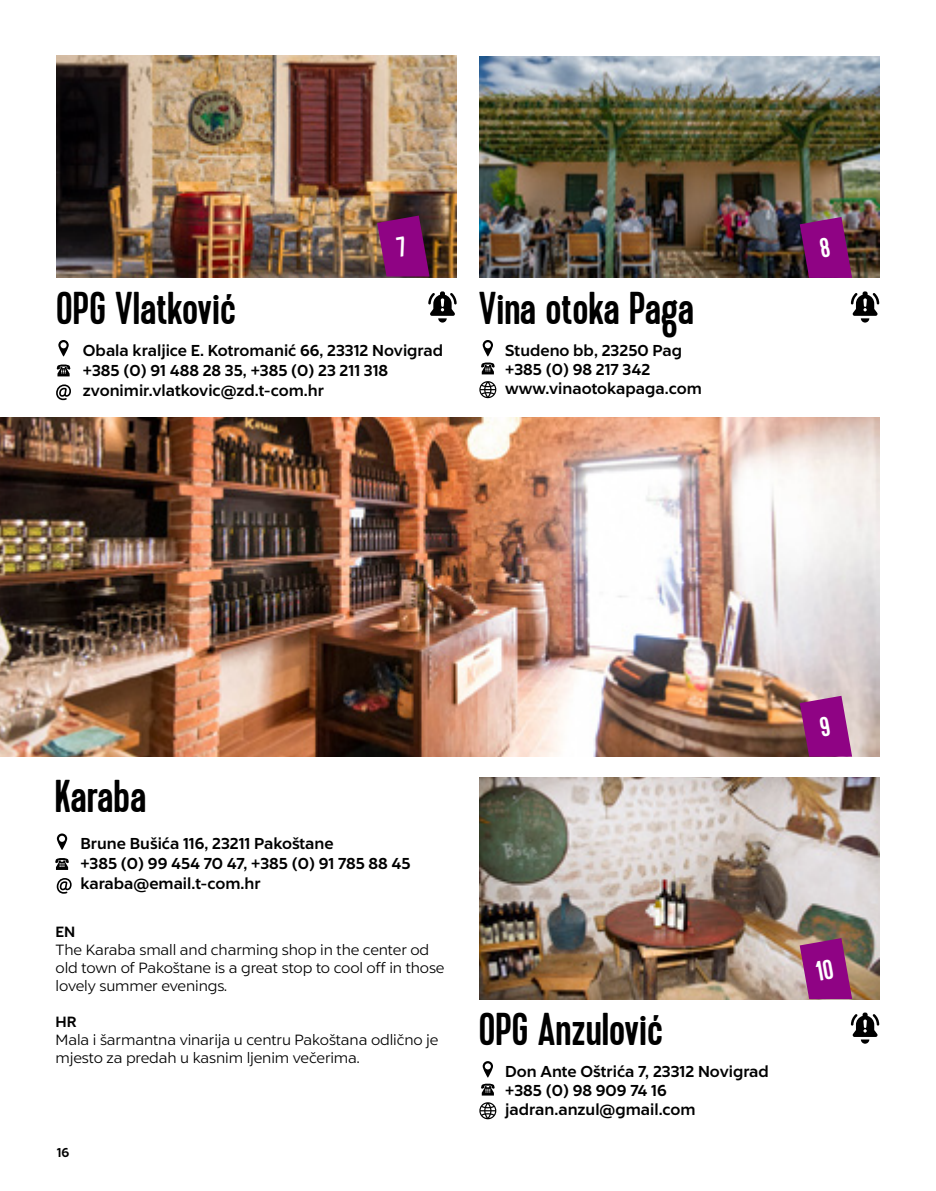
<style>
.page{position:relative;width:936px;height:1191px;background:#fff}
.page>*{position:absolute;margin:0;border:0;box-sizing:border-box;transform-origin:0 0}
.t1{font:46px "Kapra";color:#000}
.t2{font:700 16px/20px "Liszt FY";color:#000}
.t3{font:15px/18px "Liszt FY";letter-spacing:-.01em;color:#000}
.t4{font:700 15px "Liszt FY";color:#000}
.t5{font:700 13px "Liszt FY";color:#000}
</style>
<div class="page">
<img style="left:0;top:417px;width:879px;height:339px">
<svg style="left:55px;top:858px;width:14px;height:12px"></svg>
<svg style="left:57px;top:833px;width:10px;height:17px"></svg>
<img style="left:57px;top:56px;width:399px;height:221px">
<svg style="left:57px;top:364px;width:13px;height:12px"></svg>
<svg style="left:58px;top:340px;width:11px;height:16px"></svg>
<img style="left:479px;top:57px;width:400px;height:221px">
<img style="left:479px;top:778px;width:400px;height:221px">
<svg style="left:481px;top:362px;width:13px;height:12px"></svg>
<svg style="left:482px;top:340px;width:11px;height:16px"></svg>
<svg style="left:479px;top:381px;width:18px;height:17px"></svg>
<svg style="left:481px;top:1083px;width:13px;height:12px"></svg>
<svg style="left:482px;top:1061px;width:11px;height:16px"></svg>
<svg style="left:479px;top:1102px;width:18px;height:17px"></svg>
<svg style="left:428px;top:291px;width:28px;height:31px"></svg>
<svg style="left:850px;top:291px;width:29px;height:31px"></svg>
<svg style="left:850px;top:1012px;width:29px;height:31px"></svg>
<svg style="left:56px;top:384px;width:15px;height:16px"></svg>
<svg style="left:57px;top:878px;width:15px;height:15px"></svg>
<svg style="left:377px;top:215px;width:52px;height:61px;background:#7f0f70"></svg>
<svg style="left:799px;top:696px;width:53px;height:60px;background:#962685"></svg>
<svg style="left:799px;top:217px;width:53px;height:61px;background:#7e1171"></svg>
<svg style="left:799px;top:938px;width:53px;height:61px;background:#962682"></svg>
<h1 class="t1" style="left:56px;top:282px;width:181px">OPG Vlatković</h1>
<p class="t2" style="left:83px;top:340px;width:362px">Obala kraljice E. Kotromanić 66, 23312 Novigrad +385 (0) 91 488 28 35, +385 (0) 23 211 318 zvonimir.vlatkovic@zd.t-com.hr</p>
<h1 class="t1" style="left:479px;top:282px;width:217px">Vina otoka Paga</h1>
<p class="t2" style="left:505px;top:340px;width:198px;line-height:19.2px">Studeno bb, 23250 Pag +385 (0) 98 217 342 www.vinaotokapaga.com</p>
<h1 class="t1" style="left:55px;top:770px;width:93px">Karaba</h1>
<p class="t2" style="left:80px;top:833px;width:332px">Brune Bušića 116, 23211 Pakoštane<br>+385 (0) 99 454 70 47, +385 (0) 91 785 88 45 karaba@email.t-com.hr</p>
<p class="t4" style="left:56px;top:923px;width:21px">EN</p>
<p class="t3" style="left:56px;top:941px;width:390px">The Karaba small and charming shop in the center od old town of Pakoštane is a great stop to cool off in those lovely summer evenings.</p>
<p class="t4" style="left:56px;top:1013px;width:22px">HR</p>
<p class="t3" style="left:56px;top:1031px;width:384px">Mala i šarmantna vinarija u centru Pakoštana odlično je mjesto za predah u kasnim ljenim večerima.</p>
<p class="t5" style="left:57px;top:1144px;width:14px">16</p>
<h1 class="t1" style="left:479px;top:1003px;width:186px">OPG Anzulović</h1>
<p class="t2" style="left:505px;top:1061px;width:265px;line-height:19.2px">Don Ante Oštrića 7, 23312 Novigrad +385 (0) 98 909 74 16 jadran.anzul@gmail.com</p>
</div>
